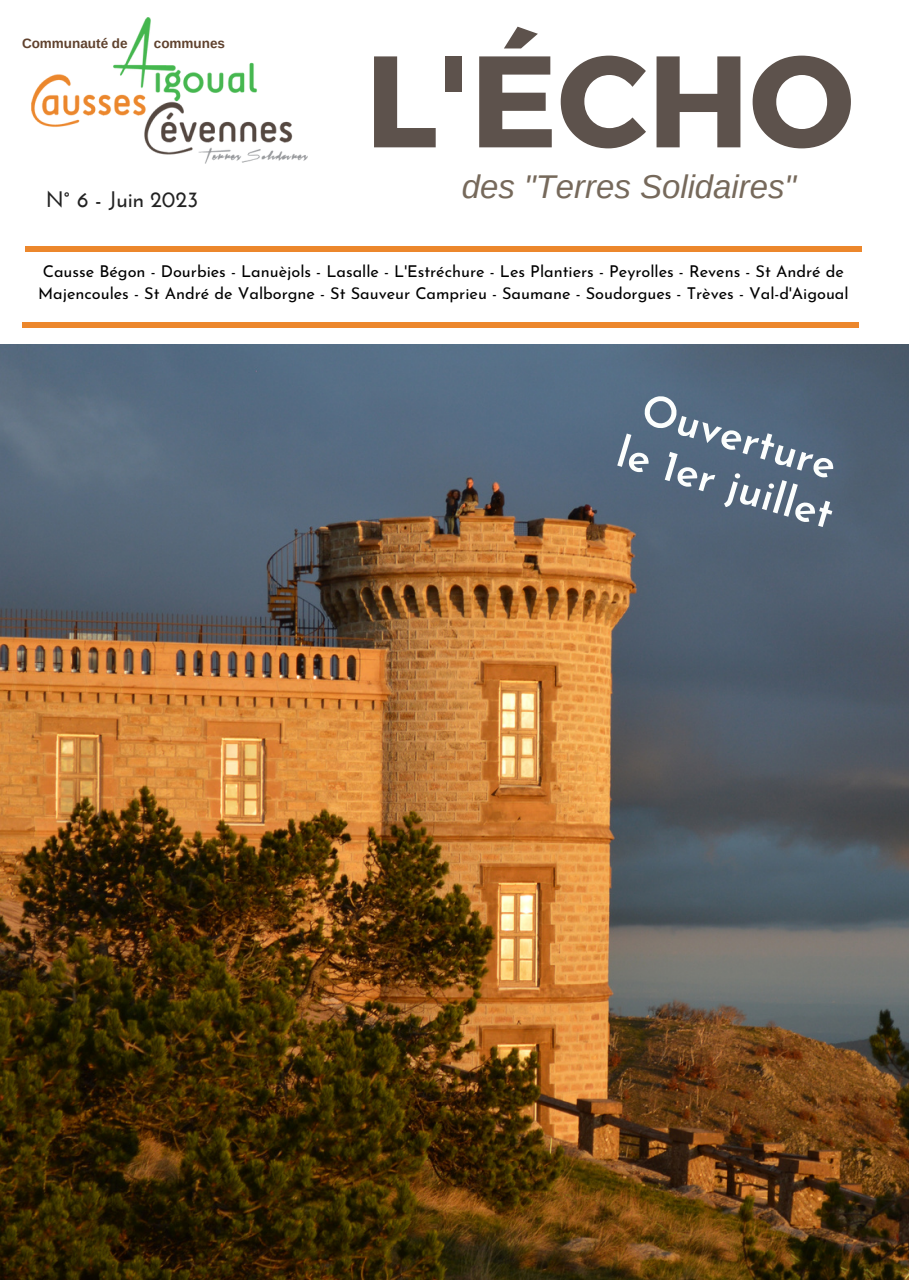
<style>
.page{position:relative;width:909px;height:1281px;background:#fff}
.page>*{position:absolute;margin:0;border:0;box-sizing:border-box;transform-origin:0 0}
.t1{font:700 129.9px "Montserrat";color:#5d524c}
.t2{font:600 42.75px "Josefin Sans";color:#fcfefd}
.t3{font:italic 32.85px "Arimo";color:#76695b}
.t4{font:700 22.35px "Josefin Sans";color:#222}
.t5{font:16.35px/22.8px "Josefin Sans";color:#000}
.t6{font:700 13.5px "Arimo";color:#60422e}
</style>
<div class="page">
<img style="left:0;top:345px;width:909px;height:933px">
<div style="left:25px;top:246px;width:837px;height:6px;background:#ec872c"></div>
<div style="left:22px;top:322px;width:836px;height:6px;background:#ec872c"></div>
<img style="left:31px;top:17px;width:277px;height:146px">
<p class="t6" style="left:22px;top:35px;width:107px">Communauté de</p>
<p class="t6" style="left:154px;top:35px;width:73px">communes</p>
<p class="t4" style="left:46px;top:190px;width:154px">N° 6 - Juin 2023</p>
<p class="t1" style="left:365px;top:17px;width:491px">L'ÉCHO</p>
<p class="t3" style="left:462px;top:169px;width:336px">des "Terres Solidaires"</p>
<p class="t5" style="left:38px;top:261px;width:812px">Causse Bégon - Dourbies - Lanuèjols - Lasalle - L'Estréchure - Les Plantiers - Peyrolles - Revens - St André de<br>Majencoules - St André de Valborgne - St Sauveur Camprieu - Saumane - Soudorgues - Trèves - Val-d'Aigoual</p>
<p class="t2" style="left:648px;top:390px;width:203px;rotate:17deg">Ouverture</p>
<p class="t2" style="left:624px;top:433px;width:225px;rotate:17deg">le 1er juillet</p>
</div>
